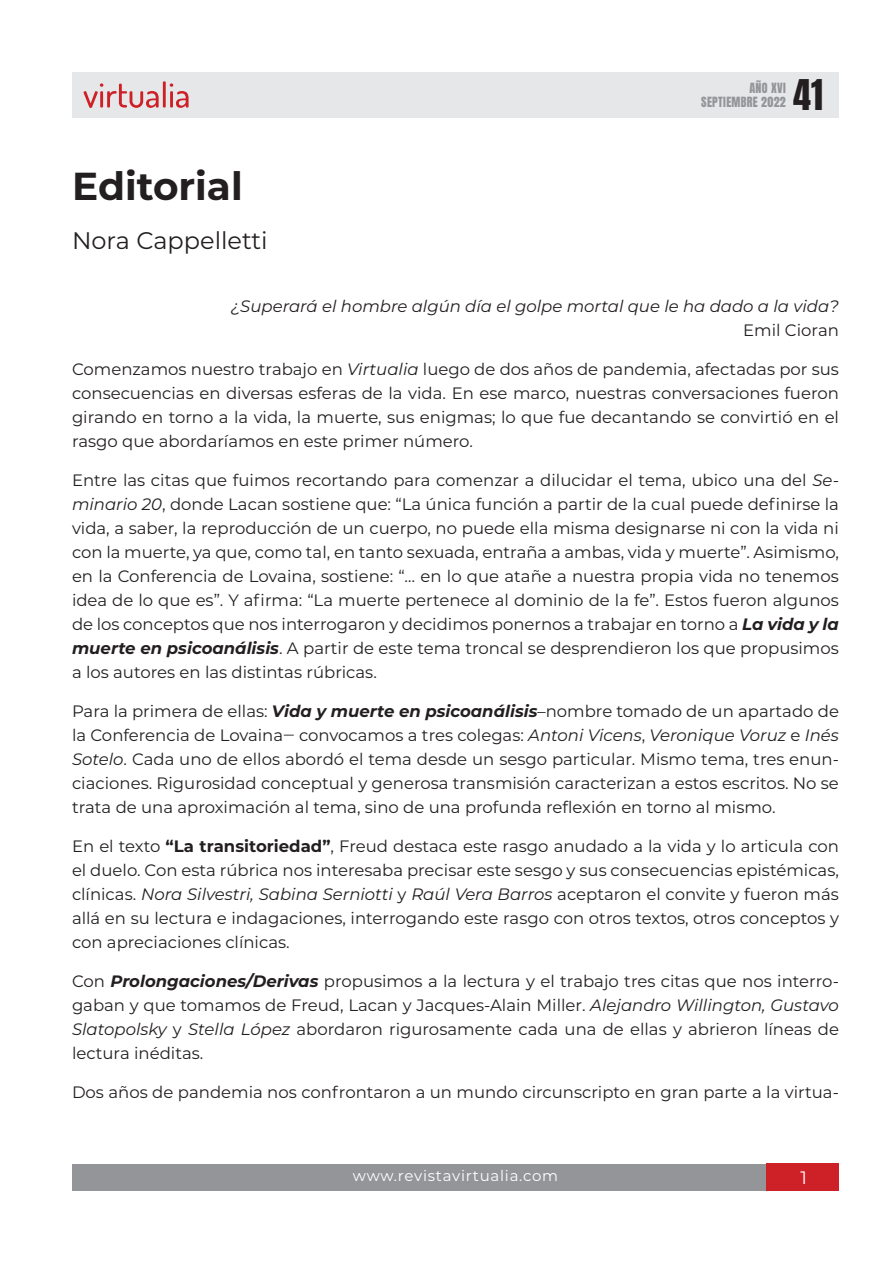
<style>
.page{position:relative;width:893px;height:1263px;background:#fff}
.page>*{position:absolute;margin:0;border:0;box-sizing:border-box;transform-origin:0 0}
.Titulo{font:700 39px "Montserrat";color:#231f20}
.t1{font:36px "Anton";color:#231f20}
.Autor{font:24px "Montserrat";color:#231f20}
.t2{font:18px "Montserrat";color:#fff}
.Parrafo{font:16.5px/24px "Montserrat";color:#231f20;text-align:justify}
.Parrafo-2{font:italic 16.5px/24px "Montserrat";color:#231f20;text-align:right}
.t3{font:15px "Montserrat";letter-spacing:.05em;color:#fff}
.t4{font:12px/14.4px "Anton";letter-spacing:.025em;color:#939598;text-align:right}
.s1{font-style:normal}
.s2{font-style:italic}
.s3{font-weight:700;font-style:italic}
.s4{font-weight:700}
</style>
<div class="page">
<div style="left:72px;top:1164px;width:750px;height:27px;background:#939598"></div>
<div style="left:767px;top:1164px;width:72px;height:27px;background:#cd2027"></div>
<div style="left:72px;top:72px;width:767px;height:45px;background:#e6e7e9"></div>
<svg style="left:84px;top:81px;width:105px;height:27px"></svg>
<p class="Titulo" style="left:72px;top:158px;width:172px">Editorial</p>
<p class="Autor" style="left:72px;top:224px;width:197px">Nora Cappelletti</p>
<h2 class="t1" style="left:793px;top:76px;width:31px">41</h2>
<p class="t4" style="left:701px;top:82px;width:86px">AÑO XVI<br>SEPTIEMBRE 2022</p>
<p class="Parrafo-2" style="left:231px;top:294px;width:610px">¿Superará el hombre algún día el golpe mortal que le ha dado a la vida?<br><span class="s1">Emil Cioran</span></p>
<p class="Parrafo" style="left:72px;top:357px;width:769px">Comenzamos nuestro trabajo en <span class="s2">Virtualia</span> luego de dos años de pandemia, afectadas por sus consecuencias en diversas esferas de la vida. En ese marco, nuestras conversaciones fueron girando en torno a la vida, la muerte, sus enigmas; lo que fue decantando se convirtió en el rasgo que abordaríamos en este primer número.</p>
<p class="Parrafo" style="left:72px;top:468px;width:768px">Entre las citas que fuimos recortando para comenzar a dilucidar el tema, ubico una del <span class="s2">Se&shy;minario 20</span>, donde Lacan sostiene que: “La única función a partir de la cual puede definirse la vida, a saber, la reproducción de un cuerpo, no puede ella misma designarse ni con la vida ni con la muerte, ya que, como tal, en tanto sexuada, entraña a ambas, vida y muerte”. Asimismo, en la Conferencia de Lovaina, sostiene: “… en lo que atañe a nuestra propia vida no tenemos idea de lo que es”. Y afirma: “La muerte pertenece al dominio de la fe”. Estos fueron algunos de los conceptos que nos interrogaron y decidimos ponernos a trabajar en torno a <span class="s3">La vida y la muerte en psicoanálisis</span>. A partir de este tema troncal se desprendieron los que propusimos a los autores en las distintas rúbricas.</p>
<p class="Parrafo" style="left:72px;top:699px;width:768px">Para la primera de ellas: <span class="s3">Vida y muerte en psicoanálisis</span>–nombre tomado de un apartado de la Conferencia de Lovaina‒ convocamos a tres colegas: <span class="s2">Antoni Vicens</span>, <span class="s2">Veronique Voruz</span> e <span class="s2">Inés Sotelo</span>. Cada uno de ellos abordó el tema desde un sesgo particular. Mismo tema, tres enun&shy;ciaciones. Rigurosidad conceptual y generosa transmisión caracterizan a estos escritos. No se trata de una aproximación al tema, sino de una profunda reflexión en torno al mismo.</p>
<p class="Parrafo" style="left:72px;top:834px;width:768px">En el texto <span class="s4">“La transitoriedad”</span>, Freud destaca este rasgo anudado a la vida y lo articula con el duelo. Con esta rúbrica nos interesaba precisar este sesgo y sus consecuencias epistémicas, clínicas. <span class="s2">Nora Silvestri, Sabina Serniotti</span> y <span class="s2">Raúl Vera Barros</span> aceptaron el convite y fueron más allá en su lectura e indagaciones, interrogando este rasgo con otros textos, otros conceptos y con apreciaciones clínicas.</p>
<p class="Parrafo" style="left:72px;top:969px;width:768px">Con <span class="s3">Prolongaciones/Derivas</span> propusimos a la lectura y el trabajo tres citas que nos interro&shy;gaban y que tomamos de Freud, Lacan y Jacques-Alain Miller. <span class="s2">Alejandro Willington, Gustavo Slatopolsky</span> y <span class="s2">Stella López</span> abordaron rigurosamente cada una de ellas y abrieron líneas de lectura inéditas.</p>
<p class="Parrafo" style="left:72px;top:1080px;width:768px">Dos años de pandemia nos confrontaron a un mundo circunscripto en gran parte a la virtua-</p>
<p class="t3" style="left:353px;top:1165px;width:207px">www.revistavirtualia.com</p>
<p class="t2" style="left:800px;top:1165px;width:8px">1</p>
</div>
